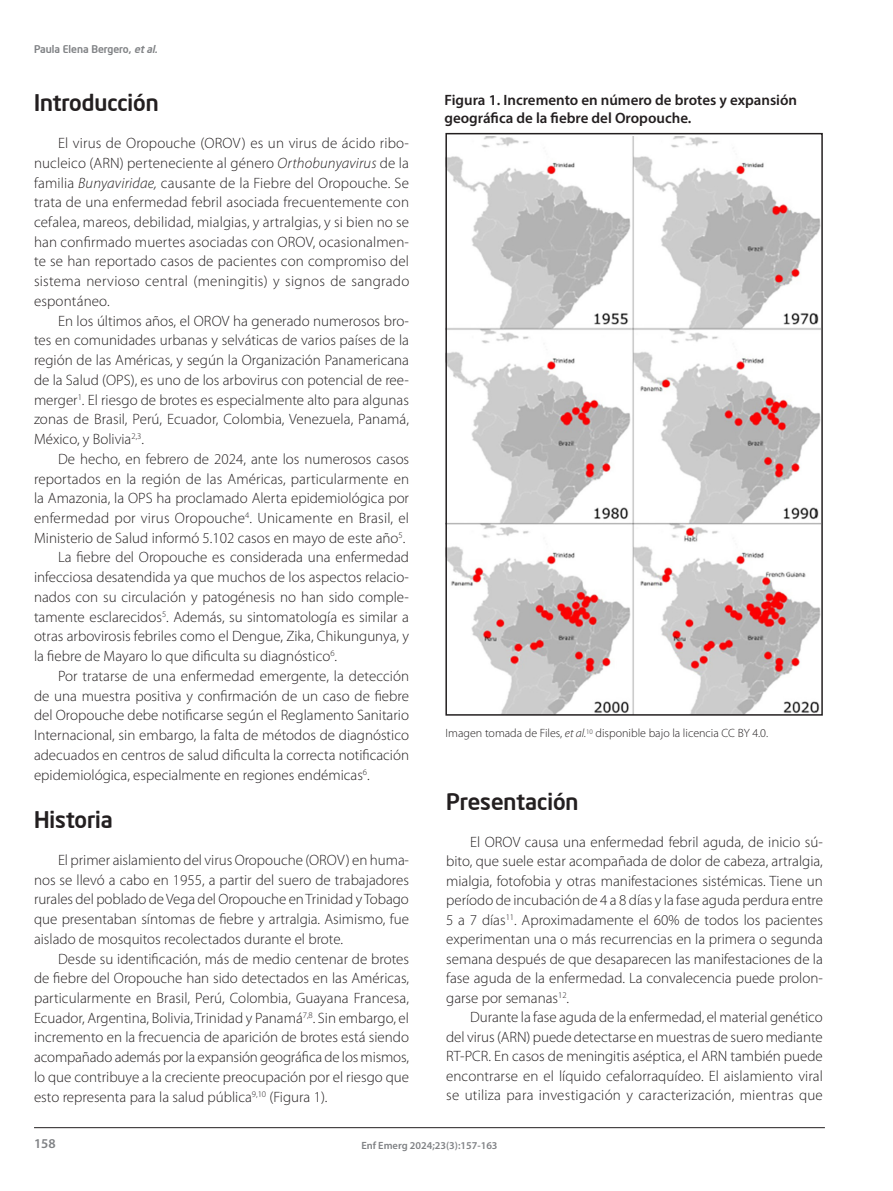
<style>
.page{position:relative;width:893px;height:1191px;background:#fff}
.page>*{position:absolute;margin:0;border:0;box-sizing:border-box;transform-origin:0 0}
.Subtítulo_1{font:500 22.5px "Neo Sans Intel";color:#231f20}
.C__de_texto{font:300 15px/19.8px "Myriad Pro";color:#231f20;text-align:justify}
.Titol_Tabla{font:600 15px/18px "Myriad Pro";color:#231f20}
.t1{font:600 13.5px "Myriad Pro";color:#808285}
.Peu_Taula{font:300 12px "Myriad Pro";color:#231f20}
.t2{font:600 10.5px "Myriad Pro";color:#808285}
.t3{font:500 10.5px "Neo Sans Intel";color:#808285}
.s1{font-style:italic}
</style>
<div class="page">
<hr style="left:34px;top:1127px;width:791px;height:1px;background:#231f20">
<img style="left:448px;top:136px;width:372px;height:576px">
<div style="left:445px;top:133px;width:378px;height:582px;border:2px solid #231f20"></div>
<p class="t3" style="left:34px;top:42px;width:127px">Paula Elena Bergero, <span class="s1">etal.</span></p>
<p class="Subtítulo_1" style="left:34px;top:89px;width:126px">Introducción</p>
<p class="C__de_texto" style="left:34px;top:133px;width:377px;text-indent:24px">El virus de Oropouche (OROV) es un virus de ácido ribo&shy;nucleico (ARN) perteneciente al género <span class="s1">Orthobunyavirus</span> de la familia <span class="s1">Bunyaviridae,</span> causante de la Fiebre del Oropouche. Se trata de una enfermedad febril asociada frecuentemente con cefalea, mareos, debilidad, mialgias, y artralgias, y si bien no se han confirmado muertes asociadas con OROV, ocasionalmen&shy;te se han reportado casos de pacientes con compromiso del sistema nervioso central (meningitis) y signos de sangrado espontáneo.</p>
<p class="C__de_texto" style="left:34px;top:311px;width:377px;text-indent:24px">En los últimos años, el OROV ha generado numerosos bro&shy;tes en comunidades urbanas y selváticas de varios países de la región de las Américas, y según la Organización Panamericana de la Salud (OPS), es uno de los arbovirus con potencial de ree&shy;merger<sup>1</sup>. El riesgo de brotes es especialmente alto para algunas zonas de Brasil, Perú, Ecuador, Colombia, Venezuela, Panamá, México, y Bolivia<sup>2,3</sup>.</p>
<p class="C__de_texto" style="left:34px;top:449px;width:377px;text-indent:24px">De hecho, en febrero de 2024, ante los numerosos casos reportados en la región de las Américas, particularmente en la Amazonia, la OPS ha proclamado Alerta epidemiológica por enfermedad por virus Oropouche<sup>4</sup>. Unicamente en Brasil, el Ministerio de Salud informó 5.102 casos en mayo de este año<sup>5</sup>.</p>
<p class="C__de_texto" style="left:34px;top:547px;width:377px;text-indent:24px">La fiebre del Oropouche es considerada una enfermedad infecciosa desatendida ya que muchos de los aspectos relacio&shy;nados con su circulación y patogénesis no han sido comple&shy;tamente esclarecidos<sup>5</sup>. Además, su sintomatología es similar a otras arbovirosis febriles como el Dengue, Zika, Chikungunya, y la fiebre de Mayaro lo que dificulta su diagnóstico<sup>6</sup>.</p>
<p class="C__de_texto" style="left:34px;top:666px;width:377px;text-indent:24px">Por tratarse de una enfermedad emergente, la detección de una muestra positiva y confirmación de un caso de fiebre del Oropouche debe notificarse según el Reglamento Sanitario Internacional, sin embargo, la falta de métodos de diagnóstico adecuados en centros de salud dificulta la correcta notificación epidemiológica, especialmente en regiones endémicas<sup>6</sup>.</p>
<p class="Subtítulo_1" style="left:34px;top:805px;width:80px">Historia</p>
<p class="C__de_texto" style="left:34px;top:849px;width:377px;text-indent:24px">El primer aislamiento del virus Oropouche (OROV) en huma&shy;nos se llevó a cabo en 1955, a partir del suero de trabajadores rurales del poblado de Vega del Oropouche en Trinidad y Tobago que presentaban síntomas de fiebre y artralgia. Asimismo, fue aislado de mosquitos recolectados durante el brote.</p>
<p class="C__de_texto" style="left:34px;top:948px;width:377px;text-indent:24px">Desde su identificación, más de medio centenar de brotes de fiebre del Oropouche han sido detectados en las Américas, particularmente en Brasil, Perú, Colombia, Guayana Francesa, Ecuador, Argentina, Bolivia, Trinidad y Panamá<sup>7,8</sup>. Sin embargo, el incremento en la frecuencia de aparición de brotes está siendo acompañado además por la expansión geográfica de los mismos, lo que contribuye a la creciente preocupación por el riesgo que esto representa para la salud pública<sup>9,10</sup> (Figura 1).</p>
<p class="Titol_Tabla" style="left:444px;top:91px;width:354px">Figura 1. Incremento en número de brotes y expansión geográfica de la fiebre del Oropouche.</p>
<p class="Peu_Taula" style="left:446px;top:726px;width:324px">Imagen tomada de Files, <span class="s1">et al.</span><sup>10</sup> disponible bajo la licencia CC BY 4.0.</p>
<p class="Subtítulo_1" style="left:446px;top:788px;width:134px">Presentación</p>
<p class="C__de_texto" style="left:446px;top:832px;width:378px;text-indent:24px">El OROV causa una enfermedad febril aguda, de inicio sú&shy;bito, que suele estar acompañada de dolor de cabeza, artralgia, mialgia, fotofobia y otras manifestaciones sistémicas. Tiene un período de incubación de 4 a 8 días y la fase aguda perdura entre 5 a 7 días<sup>11</sup>. Aproximadamente el 60% de todos los pacientes experimentan una o más recurrencias en la primera o segunda semana después de que desaparecen las manifestaciones de la fase aguda de la enfermedad. La convalecencia puede prolon&shy;garse por semanas<sup>12</sup>.</p>
<p class="C__de_texto" style="left:446px;top:1007px;width:378px;text-indent:24px">Durante la fase aguda de la enfermedad, el material genético del virus (ARN) puede detectarse en muestras de suero mediante RT-PCR. En casos de meningitis aséptica, el ARN también puede encontrarse en el líquido cefalorraquídeo. El aislamiento viral se utiliza para investigación y caracterización, mientras que</p>
<p class="t1" style="left:34px;top:1135px;width:23px">158</p>
<p class="t2" style="left:361px;top:1138px;width:138px">Enf Emerg 2024;23(3):157-163</p>
</div>
